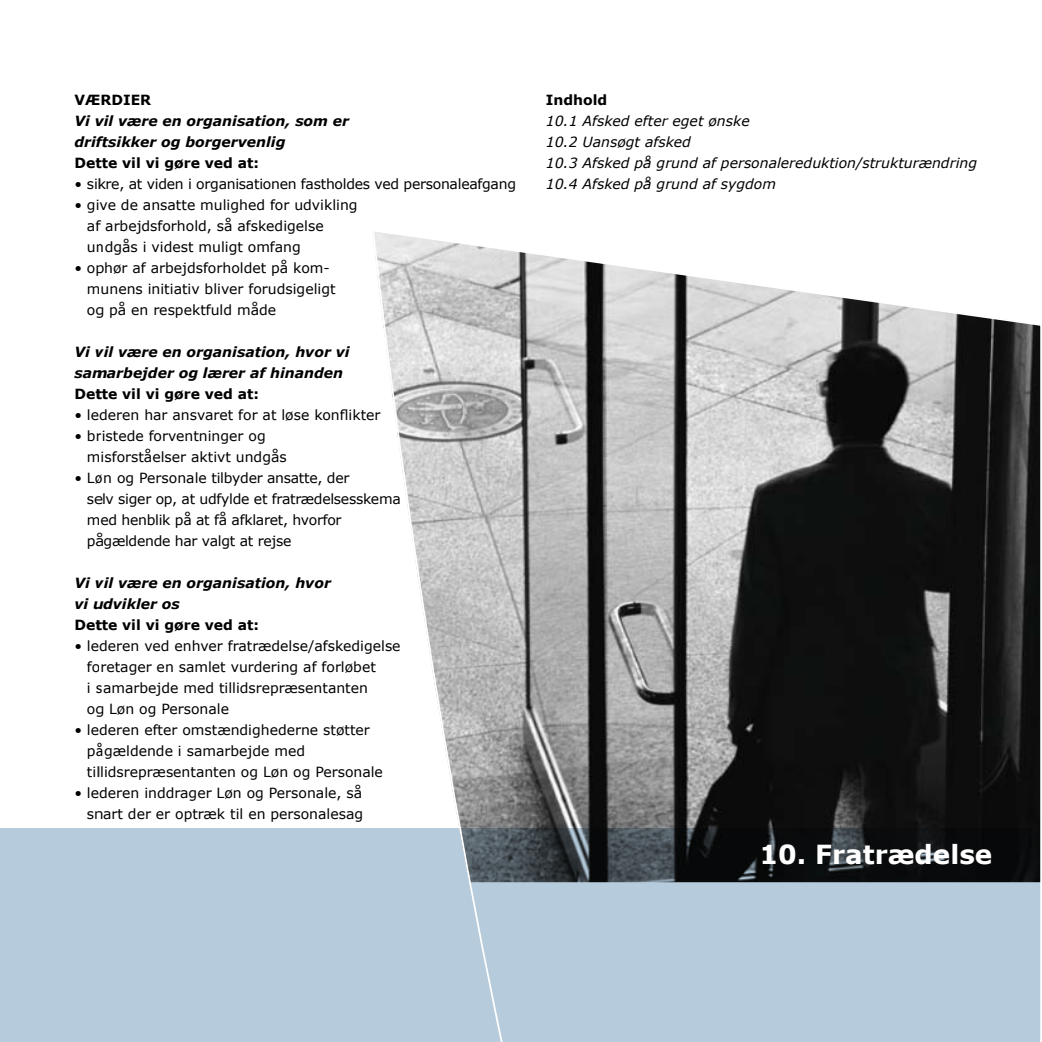
<style>
.page{position:relative;width:1042px;height:1042px;background:#fff}
.page>*{position:absolute;margin:0;border:0;box-sizing:border-box;transform-origin:0 0}
.t1{font:700 26.25px "Verdana";color:#fff}
.t2{font:14px/21px "Verdana";color:#000}
.t3{font:14px/21px "Verdana";letter-spacing:-.02em;color:#000}
.t4{font:italic 700 14px/21px "Verdana";color:#000}
.t5{font:italic 14px/21px "Verdana";color:#000}
.t6{font:700 14px "Verdana";color:#000}
.s1{font-style:inherit}
</style>
<div class="page">
<div style="left:0;top:828px;width:1042px;height:214px;background:#b6ccdc"></div>
<svg style="left:374px;top:232px;width:668px;height:810px"></svg>
<p class="t6" style="left:74px;top:91px;width:74px">Værdier</p>
<p class="t4" style="left:74px;top:110px;width:276px">Vi vil være en organisation, som er driftsikker og borgervenlig</p>
<p class="t6" style="left:74px;top:154px;width:186px">Dette vil vi gøre ved at:</p>
<p class="t3" style="left:74px;top:173px;width:443px">• sikre, at viden i organisationen fastholdes ved personaleafgang</p>
<p class="t2" style="left:87px;top:194px;width:272px;text-indent:-13px">• give de ansatte mulighed for udvikling af arbejdsforhold, så afskedigelse undgås i videst muligt omfang</p>
<p class="t2" style="left:87px;top:257px;width:250px;text-indent:-13px">• ophør af arbejdsforholdet på kom&shy;munens initiativ bliver forudsigeligt og på en respektfuld måde</p>
<p class="t4" style="left:74px;top:341px;width:277px">Vi vil være en organisation, hvor vi samarbejder og lærer af hinanden</p>
<p class="t6" style="left:74px;top:385px;width:186px">Dette vil vi gøre ved at:</p>
<p class="t2" style="left:74px;top:404px;width:308px">• lederen har ansvaret for at løse konflikter</p>
<p class="t2" style="left:87px;top:425px;width:201px;text-indent:-13px">• bristede forventninger og misforståelser aktivt undgås</p>
<p class="t3" style="left:87px;top:467px;width:315px;text-indent:-13px">• Løn og Personale tilbyder ansatte, der<br>selv siger op, at udfylde et fratrædelsesskema med henblik på at få afklaret, hvorfor pågældende har valgt at rejse</p>
<p class="t4" style="left:74px;top:572px;width:258px">Vi vil være en organisation, hvor vi udvikler os</p>
<p class="t6" style="left:74px;top:616px;width:186px">Dette vil vi gøre ved at:</p>
<p class="t2" style="left:87px;top:635px;width:315px;text-indent:-13px">• lederen ved enhver fratrædelse/afskedigelse foretager en samlet vurdering af forløbet<br>i samarbejde med tillidsrepræsentanten<br>og Løn og Personale</p>
<p class="t2" style="left:87px;top:719px;width:297px;text-indent:-13px">• lederen efter omstændighederne støtter pågældende i samarbejde med tillidsrepræsentanten og Løn og Personale</p>
<p class="t2" style="left:74px;top:782px;width:290px;text-align:right">• lederen inddrager Løn og Personale, så snart der er optræk til en personalesag</p>
<p class="t6" style="left:546px;top:91px;width:63px">Indhold</p>
<p class="t5" style="left:546px;top:110px;width:433px">10.1 Afsked efter eget ønske<br>10.2 Uansøgt afsked<br>10.<span class="s1">3</span> Afsked på grund af personalereduktion/strukturændring 10.<span class="s1">4</span> Afsked på grund af sygdom</p>
<h1 class="t1" style="left:759px;top:837px;width:234px">10. Fratrædelse</h1>
</div>
